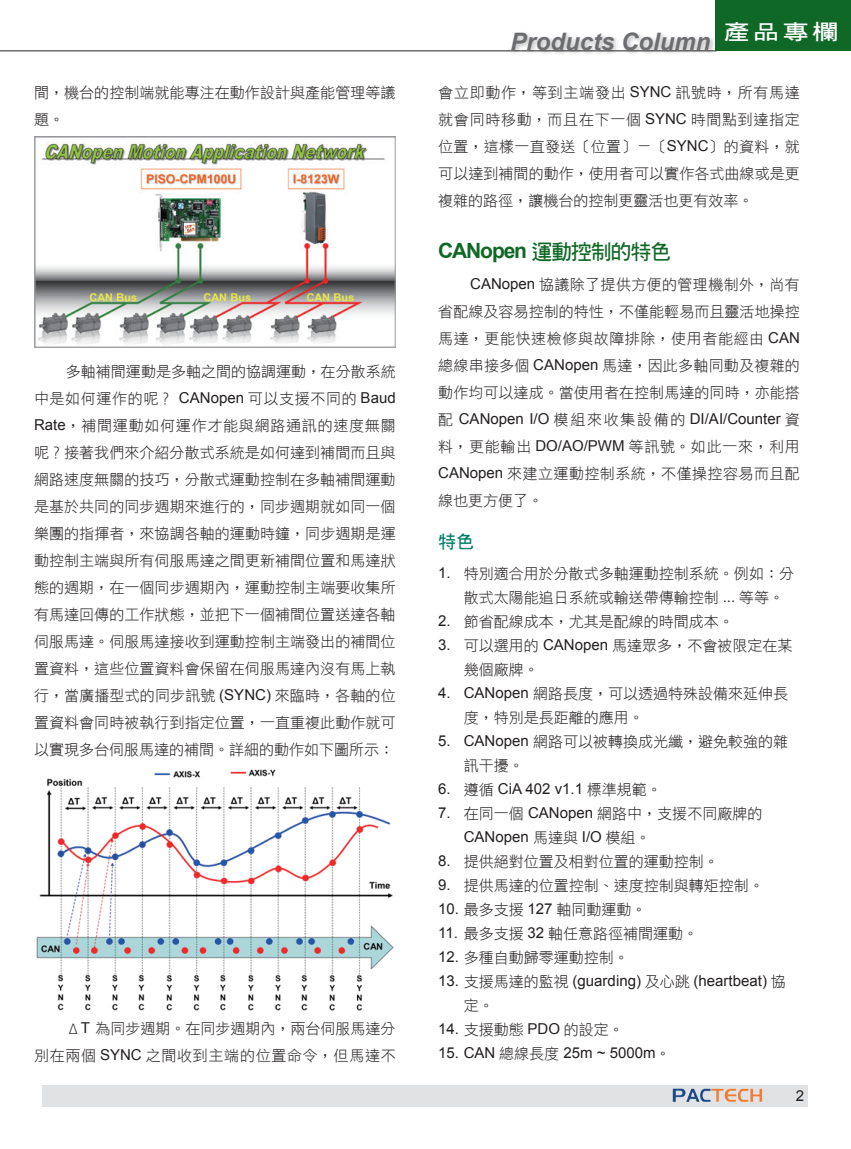
<style>
.page{position:relative;width:851px;height:1149px;background:#fff}
.page>*{position:absolute;margin:0;border:0;box-sizing:border-box;transform-origin:0 0}
.t1{font:italic 700 24px "Arial";color:#6c6d70}
.t2{font:700 21px "Arial";letter-spacing:-.055em;color:#106827}
.t3{font:21px "DF Hei Bd HK BF";color:#fff;scale:1.25 1}
.t4{font:18px "DF Hei Bd HK BF";color:#007c69}
.t5{font:15px/27px "DF Hei Lt HK BF";color:#231f20}
.t6{font:15px "Arial";color:#231f20}
.t7{font:15px/27px "DF Hei Lt HK BF";letter-spacing:.045em;color:#231f20;text-align:right}
.s1{font-family:"Arial"}
.s2{font-family:"DF Hei Bd HK BF";font-weight:400}
.s3{font-family:"DF Hei Lt HK BF"}
</style>
<div class="page">
<hr style="left:0;top:51px;width:716px;height:1px;background:#231f20">
<div style="left:714px;top:0;width:136px;height:51px;background:#106827"></div>
<div style="left:509px;top:30px;width:207px;height:26px;background:#231f20;opacity:.3"></div>
<div style="left:43px;top:1084px;width:765px;height:22px;background:#e1e2e4"></div>
<img style="left:672px;top:1088px;width:91px;height:14px">
<img style="left:34px;top:136px;width:361px;height:211px">
<img style="left:36px;top:769px;width:358px;height:242px">
<p class="t5" style="left:34px;top:79px;width:363px">間，機台的控制端就能專注在動作設計與產能管理等議題。</p>
<p class="t5" style="left:34px;top:358px;width:363px;text-align:justify;text-indent:32px">多軸補間運動是多軸之間的協調運動，在分散系統中是如何運作的呢？ <span class="s1">CANopen</span> 可以支援不同的 <span class="s1">Baud Rate</span>，補間運動如何運作才能與網路通訊的速度無關呢？接著我們來介紹分散式系統是如何達到補間而且與網路速度無關的技巧，分散式運動控制在多軸補間運動是基於共同的同步週期來進行的，同步週期就如同一個樂團的指揮者，來協調各軸的運動時鐘，同步週期是運動控制主端與所有伺服馬達之間更新補間位置和馬達狀態的週期，在一個同步週期內，運動控制主端要收集所有馬達回傳的工作狀態，並把下一個補間位置送達各軸伺服馬達。伺服馬達接收到運動控制主端發出的補間位置資料，這些位置資料會保留在伺服馬達內沒有馬上執行，當廣播型式的同步訊號 <span class="s1">(SYNC)</span> 來臨時，各軸的位置資料會同時被執行到指定位置，一直重複此動作就可以實現多台伺服馬達的補間。詳細的動作如下圖所示：</p>
<p class="t7" style="left:34px;top:1014px;width:363px">Δ<span class="s1">T</span> 為同步週期。在同步週期內，兩台伺服馬達分<br>別在兩個 <span class="s1">SYNC</span> 之間收到主端的位置命令，但馬達不</p>
<h1 class="t1" style="left:510px;top:25px;width:202px">Products Column</h1>
<h2 class="t3" style="left:723px;top:22px;width:93px">產品專欄</h2>
<p class="t5" style="left:438px;top:79px;width:363px;text-align:justify">會立即動作，等到主端發出 <span class="s1">SYNC</span> 訊號時，所有馬達就會同時移動，而且在下一個 <span class="s1">SYNC</span> 時間點到達指定位置，這樣一直發送［位置］－［<span class="s1">SYNC</span>］的資料，就可以達到補間的動作，使用者可以實作各式曲線或是更複雜的路徑，讓機台的控制更靈活也更有效率。</p>
<h2 class="t2" style="left:438px;top:236px;width:234px">CANopen <span class="s2">運動控制的特色</span></h2>
<p class="t5" style="left:438px;top:271px;width:363px;text-align:justify;text-indent:32px"><span class="s1">CANopen</span> 協議除了提供方便的管理機制外，尚有省配線及容易控制的特性，不僅能輕易而且靈活地操控馬達，更能快速檢修與故障排除，使用者能經由 <span class="s1">CAN</span>總線串接多個 <span class="s1">CANopen</span> 馬達，因此多軸同動及複雜的動作均可以達成。當使用者在控制馬達的同時，亦能搭</p>
<p class="t6" style="left:438px;top:408px;width:363px"><span class="s3">配</span> CANopen I/O <span class="s3">模組來收集設備的</span> DI/AI/Counter <span class="s3">資</span></p>
<p class="t5" style="left:438px;top:433px;width:363px;text-align:justify">料，更能輸出 <span class="s1">DO/AO/PWM</span> 等訊號。如此一來，利用<span class="s1">CANopen</span> 來建立運動控制系統，不僅操控容易而且配線也更方便了。</p>
<p class="t4" style="left:438px;top:533px;width:37px">特色</p>
<p class="t5" style="left:463px;top:561px;width:331px;line-height:24px;text-indent:-26px"><span class="s1">1.</span> 特別適合用於分散式多軸運動控制系統。例如：分散式太陽能追日系統或輸送帶傳輸控制 <span class="s1">...</span> 等等。</p>
<p class="t5" style="left:438px;top:607px;width:297px"><span class="s1">2.</span> 節省配線成本，尤其是配線的時間成本。</p>
<p class="t5" style="left:463px;top:633px;width:330px;line-height:24px;text-indent:-26px"><span class="s1">3.</span> 可以選用的 <span class="s1">CANopen</span> 馬達眾多，不會被限定在某幾個廠牌。</p>
<p class="t5" style="left:463px;top:681px;width:326px;line-height:24px;text-indent:-26px"><span class="s1">4. CANopen</span> 網路長度，可以透過特殊設備來延伸長度，特別是長距離的應用。</p>
<p class="t5" style="left:463px;top:729px;width:326px;line-height:24px;text-indent:-26px"><span class="s1">5. CANopen</span> 網路可以被轉換成光纖，避免較強的雜訊干擾。</p>
<p class="t6" style="left:438px;top:777px;width:225px">6. <span class="s3">遵循</span> CiA 402 v1.1 <span class="s3">標準規範。</span></p>
<p class="t5" style="left:438px;top:799px;width:325px"><span class="s1">7.</span> 在同一個 <span class="s1">CANopen</span> 網路中，支援不同廠牌的</p>
<p class="t6" style="left:463px;top:825px;width:188px">CANopen <span class="s3">馬達與</span> I/O <span class="s3">模組。</span></p>
<p class="t5" style="left:438px;top:847px;width:282px"><span class="s1">8.</span> 提供絕對位置及相對位置的運動控制。</p>
<p class="t5" style="left:438px;top:871px;width:327px"><span class="s1">9.</span> 提供馬達的位置控制、速度控制與轉矩控制。</p>
<p class="t5" style="left:438px;top:895px;width:210px"><span class="s1">10.</span> 最多支援 <span class="s1">127</span> 軸同動運動。</p>
<p class="t5" style="left:438px;top:919px;width:261px"><span class="s1">11.</span> 最多支援 <span class="s1">32</span> 軸任意路徑補間運動。</p>
<p class="t5" style="left:438px;top:943px;width:192px"><span class="s1">12.</span> 多種自動歸零運動控制。</p>
<p class="t6" style="left:438px;top:969px;width:349px">13. <span class="s3">支援馬達的監視</span> (guarding) <span class="s3">及心跳</span> (heartbeat) <span class="s3">協</span></p>
<p class="t5" style="left:463px;top:991px;width:31px">定。</p>
<p class="t5" style="left:438px;top:1015px;width:187px"><span class="s1">14.</span> 支援動態 <span class="s1">PDO</span> 的設定。</p>
<p class="t6" style="left:438px;top:1041px;width:234px">15. CAN <span class="s3">總線長度</span> 25m ~ 5000m<span class="s3">。</span></p>
<p class="t6" style="left:795px;top:1084px;width:10px">2</p>
</div>
